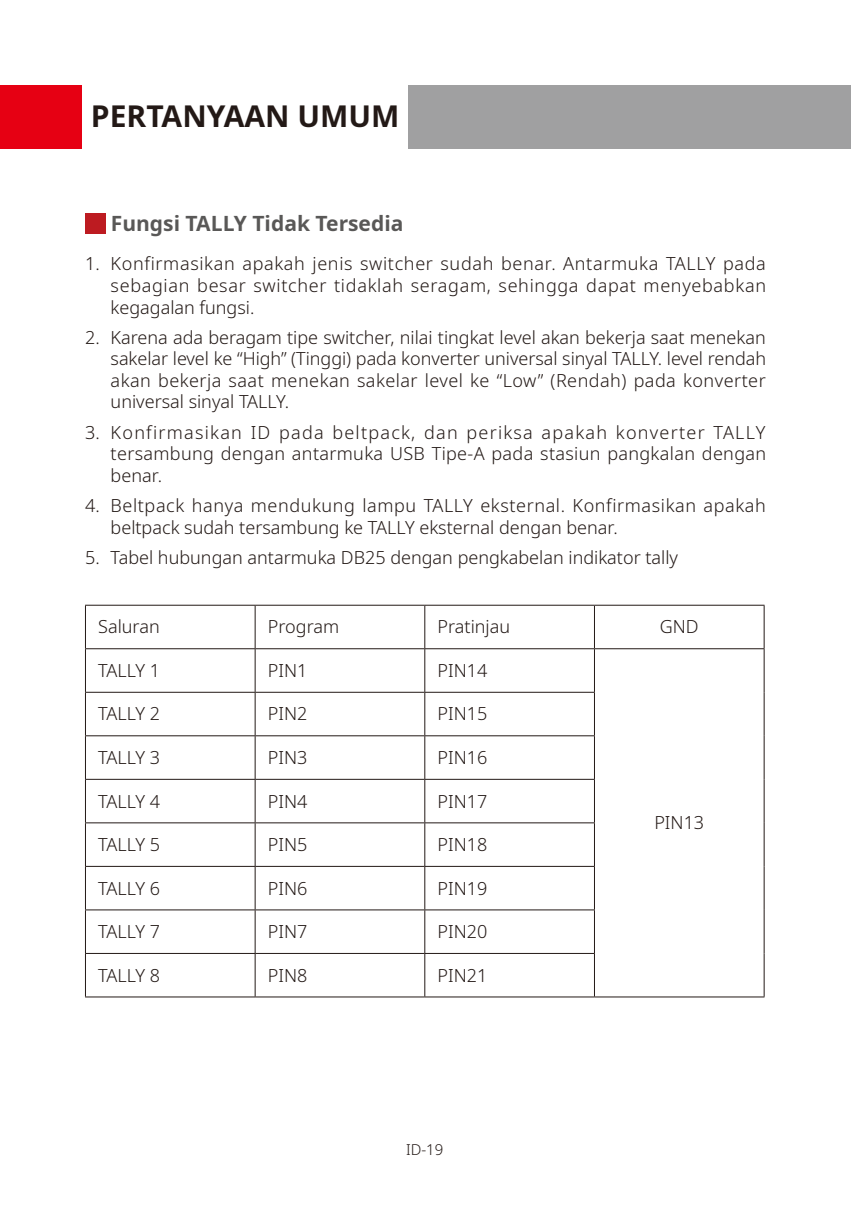
<style>
.page{position:relative;width:851px;height:1208px;background:#fff}
.page>*{position:absolute;margin:0;border:0;box-sizing:border-box;transform-origin:0 0}
.body_B{font:700 30px "Noto Sans";color:#231916}
.body_B-2{font:700 21px "Noto Sans";color:#595857}
.body{font:300 18px/21.6px "Noto Sans";color:#231916;text-align:justify}
.body-2{font:300 18px/21.6px "Noto Sans";letter-spacing:.035em;color:#231916}
.t1{font:300 15px "Noto Sans";color:#231916}
</style>
<div class="page">
<div style="left:82px;top:85px;width:768px;height:63px;background:#a0a0a1"></div>
<div style="left:0;top:85px;width:82px;height:63px;background:#e60013"></div>
<div style="left:82px;top:85px;width:326px;height:63px;background:#fff"></div>
<div style="left:85px;top:213px;width:20px;height:21px;background:#bd1b21"></div>
<hr style="left:85px;top:604px;width:170px;height:2px;background:#231916">
<hr style="left:85px;top:605px;width:1px;height:43px;background:#231916">
<hr style="left:255px;top:604px;width:170px;height:2px;background:#231916">
<hr style="left:254px;top:605px;width:1px;height:43px;background:#231916">
<hr style="left:425px;top:604px;width:169px;height:2px;background:#231916">
<hr style="left:424px;top:605px;width:1px;height:43px;background:#231916">
<hr style="left:594px;top:604px;width:170px;height:2px;background:#231916">
<hr style="left:594px;top:605px;width:1px;height:43px;background:#231916">
<hr style="left:763px;top:605px;width:1px;height:43px;background:#231916">
<hr style="left:85px;top:648px;width:170px;height:1px;background:#231916">
<hr style="left:85px;top:649px;width:1px;height:43px;background:#231916">
<hr style="left:255px;top:648px;width:170px;height:1px;background:#231916">
<hr style="left:254px;top:649px;width:1px;height:43px;background:#231916">
<hr style="left:425px;top:648px;width:169px;height:1px;background:#231916">
<hr style="left:424px;top:649px;width:1px;height:43px;background:#231916">
<hr style="left:594px;top:648px;width:170px;height:1px;background:#231916">
<hr style="left:594px;top:649px;width:1px;height:43px;background:#231916">
<hr style="left:763px;top:649px;width:1px;height:43px;background:#231916">
<hr style="left:85px;top:692px;width:170px;height:1px;background:#231916">
<hr style="left:85px;top:692px;width:1px;height:43px;background:#231916">
<hr style="left:255px;top:692px;width:170px;height:1px;background:#231916">
<hr style="left:254px;top:692px;width:1px;height:43px;background:#231916">
<hr style="left:425px;top:692px;width:169px;height:1px;background:#231916">
<hr style="left:424px;top:692px;width:1px;height:43px;background:#231916">
<hr style="left:594px;top:692px;width:1px;height:43px;background:#231916">
<hr style="left:763px;top:692px;width:1px;height:44px;background:#231916">
<hr style="left:85px;top:735px;width:170px;height:1px;background:#231916">
<hr style="left:85px;top:736px;width:1px;height:43px;background:#231916">
<hr style="left:255px;top:735px;width:170px;height:1px;background:#231916">
<hr style="left:254px;top:736px;width:1px;height:43px;background:#231916">
<hr style="left:425px;top:735px;width:169px;height:1px;background:#231916">
<hr style="left:424px;top:736px;width:1px;height:43px;background:#231916">
<hr style="left:594px;top:736px;width:1px;height:43px;background:#231916">
<hr style="left:763px;top:736px;width:1px;height:43px;background:#231916">
<hr style="left:85px;top:779px;width:170px;height:1px;background:#231916">
<hr style="left:85px;top:779px;width:1px;height:43px;background:#231916">
<hr style="left:255px;top:779px;width:170px;height:1px;background:#231916">
<hr style="left:254px;top:779px;width:1px;height:43px;background:#231916">
<hr style="left:425px;top:779px;width:169px;height:1px;background:#231916">
<hr style="left:424px;top:779px;width:1px;height:43px;background:#231916">
<hr style="left:594px;top:779px;width:1px;height:43px;background:#231916">
<hr style="left:763px;top:779px;width:1px;height:44px;background:#231916">
<hr style="left:85px;top:822px;width:170px;height:1px;background:#231916">
<hr style="left:85px;top:823px;width:1px;height:43px;background:#231916">
<hr style="left:255px;top:822px;width:170px;height:1px;background:#231916">
<hr style="left:254px;top:823px;width:1px;height:43px;background:#231916">
<hr style="left:425px;top:822px;width:169px;height:1px;background:#231916">
<hr style="left:424px;top:823px;width:1px;height:43px;background:#231916">
<hr style="left:594px;top:823px;width:1px;height:43px;background:#231916">
<hr style="left:763px;top:823px;width:1px;height:43px;background:#231916">
<hr style="left:85px;top:866px;width:170px;height:1px;background:#231916">
<hr style="left:85px;top:866px;width:1px;height:43px;background:#231916">
<hr style="left:255px;top:866px;width:170px;height:1px;background:#231916">
<hr style="left:254px;top:866px;width:1px;height:43px;background:#231916">
<hr style="left:425px;top:866px;width:169px;height:1px;background:#231916">
<hr style="left:424px;top:866px;width:1px;height:43px;background:#231916">
<hr style="left:594px;top:866px;width:1px;height:43px;background:#231916">
<hr style="left:763px;top:866px;width:1px;height:44px;background:#231916">
<hr style="left:85px;top:909px;width:170px;height:1px;background:#231916">
<hr style="left:85px;top:910px;width:1px;height:43px;background:#231916">
<hr style="left:255px;top:909px;width:170px;height:1px;background:#231916">
<hr style="left:254px;top:910px;width:1px;height:43px;background:#231916">
<hr style="left:425px;top:909px;width:169px;height:1px;background:#231916">
<hr style="left:424px;top:910px;width:1px;height:43px;background:#231916">
<hr style="left:594px;top:910px;width:1px;height:43px;background:#231916">
<hr style="left:763px;top:910px;width:1px;height:43px;background:#231916">
<hr style="left:85px;top:953px;width:170px;height:1px;background:#231916">
<hr style="left:85px;top:953px;width:1px;height:43px;background:#231916">
<hr style="left:255px;top:953px;width:170px;height:1px;background:#231916">
<hr style="left:254px;top:953px;width:1px;height:43px;background:#231916">
<hr style="left:425px;top:953px;width:169px;height:1px;background:#231916">
<hr style="left:424px;top:953px;width:1px;height:43px;background:#231916">
<hr style="left:594px;top:953px;width:1px;height:43px;background:#231916">
<hr style="left:763px;top:953px;width:1px;height:43px;background:#231916">
<hr style="left:85px;top:996px;width:170px;height:1px;background:#231916">
<hr style="left:255px;top:996px;width:170px;height:1px;background:#231916">
<hr style="left:425px;top:996px;width:169px;height:1px;background:#231916">
<hr style="left:594px;top:996px;width:170px;height:1px;background:#231916">
<p class="body_B" style="left:91px;top:95px;width:310px">PERTANYAAN UMUM</p>
<p class="body_B-2" style="left:111px;top:208px;width:294px">Fungsi TALLY Tidak Tersedia</p>
<p class="body" style="left:111px;top:253px;width:657px;text-indent:-26px">1. Konfirmasikan apakah jenis switcher sudah benar. Antarmuka TALLY pada sebagian besar switcher tidaklah seragam, sehingga dapat menyebabkan kegagalan fungsi.</p>
<p class="body" style="left:111px;top:327px;width:657px;text-indent:-26px">2. Karena ada beragam tipe switcher, nilai tingkat level akan bekerja saat menekan sakelar level ke “High” (Tinggi) pada konverter universal sinyal TALLY. level rendah akan bekerja saat menekan sakelar level ke “Low” (Rendah) pada konverter universal sinyal TALLY.</p>
<p class="body" style="left:111px;top:422px;width:657px;text-indent:-26px">3. Konfirmasikan ID pada beltpack, dan periksa apakah konverter TALLY tersambung dengan antarmuka USB Tipe-A pada stasiun pangkalan dengan benar.</p>
<p class="body-2" style="left:111px;top:495px;width:656px;text-indent:-26px">4. Beltpack hanya mendukung lampu TALLY eksternal. Konfirmasikan apakah beltpack sudah tersambung ke TALLY eksternal dengan benar.</p>
<p class="body" style="left:85px;top:547px;width:594px">5. Tabel hubungan antarmuka DB25 dengan pengkabelan indikator tally</p>
<p class="body" style="left:98px;top:616px;width:63px">Saluran</p>
<p class="body" style="left:268px;top:616px;width:73px">Program</p>
<p class="body" style="left:437px;top:616px;width:74px">Pratinjau</p>
<p class="body" style="left:659px;top:616px;width:40px">GND</p>
<p class="body" style="left:98px;top:660px;width:63px">TALLY 1</p>
<p class="body" style="left:268px;top:660px;width:41px">PIN1</p>
<p class="body" style="left:437px;top:660px;width:51px">PIN14</p>
<p class="body" style="left:98px;top:703px;width:63px">TALLY 2</p>
<p class="body" style="left:268px;top:703px;width:41px">PIN2</p>
<p class="body" style="left:437px;top:703px;width:51px">PIN15</p>
<p class="body" style="left:98px;top:747px;width:63px">TALLY 3</p>
<p class="body" style="left:268px;top:747px;width:41px">PIN3</p>
<p class="body" style="left:437px;top:747px;width:51px">PIN16</p>
<p class="body" style="left:98px;top:790px;width:63px">TALLY 4</p>
<p class="body" style="left:268px;top:790px;width:41px">PIN4</p>
<p class="body" style="left:437px;top:790px;width:51px">PIN17</p>
<p class="body" style="left:98px;top:834px;width:63px">TALLY 5</p>
<p class="body" style="left:268px;top:834px;width:41px">PIN5</p>
<p class="body" style="left:437px;top:834px;width:51px">PIN18</p>
<p class="body" style="left:98px;top:877px;width:63px">TALLY 6</p>
<p class="body" style="left:268px;top:877px;width:41px">PIN6</p>
<p class="body" style="left:437px;top:877px;width:51px">PIN19</p>
<p class="body" style="left:98px;top:921px;width:63px">TALLY 7</p>
<p class="body" style="left:268px;top:921px;width:41px">PIN7</p>
<p class="body" style="left:437px;top:921px;width:51px">PIN20</p>
<p class="body" style="left:98px;top:964px;width:63px">TALLY 8</p>
<p class="body" style="left:268px;top:964px;width:41px">PIN8</p>
<p class="body" style="left:437px;top:964px;width:51px">PIN21</p>
<p class="t1" style="left:406px;top:1138px;width:39px">ID-19</p>
<p class="body" style="left:654px;top:812px;width:51px">PIN13</p>
</div>
